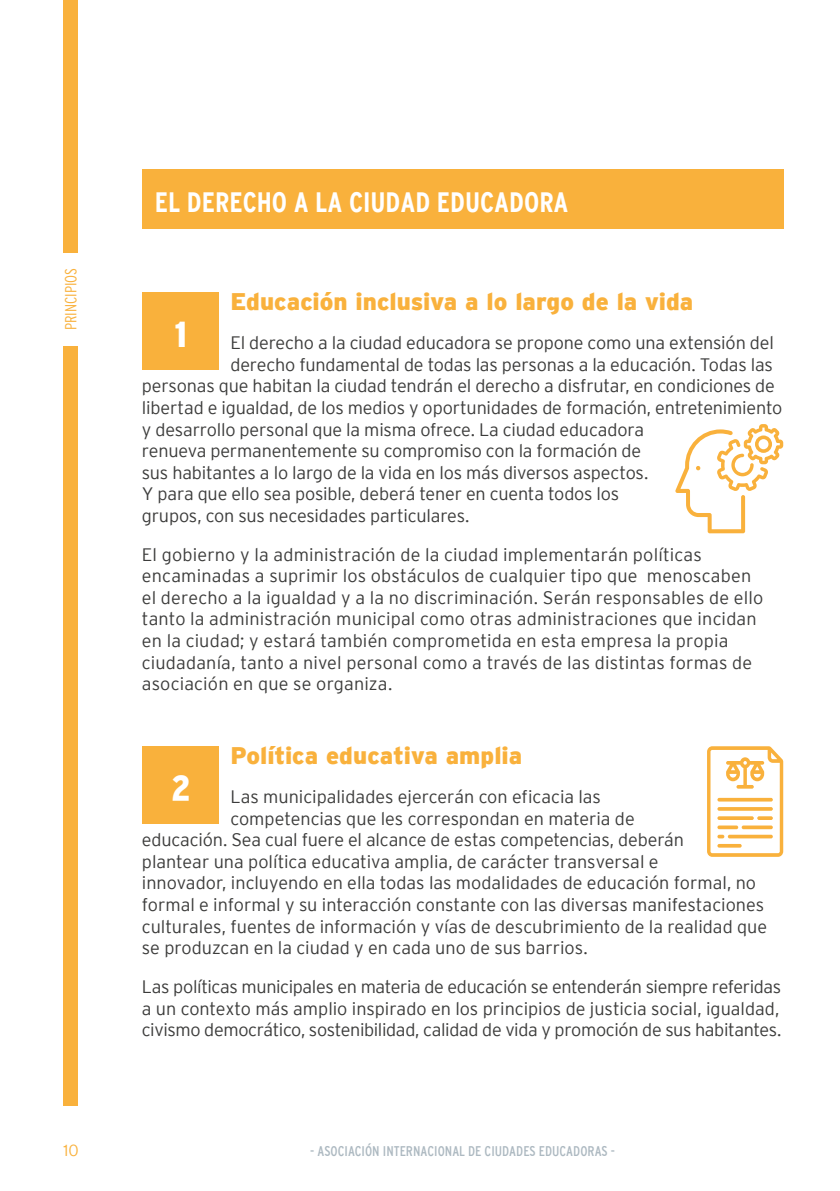
<style>
.page{position:relative;width:840px;height:1191px;background:#fff}
.page>*{position:absolute;margin:0;border:0;box-sizing:border-box;transform-origin:0 0}
.t1{font:900 condensed 36px "Interstate";color:#fff}
.t2{font:700 condensed 28px "Interstate";color:#fff}
.t3{font:900 24px "Interstate";color:#f9b13c}
.t4{font:300 18px/21.6px "Interstate";letter-spacing:-.005em;color:#3c3c3b}
.t5{font:300 condensed 16px "Interstate";color:#f9b13c}
.t6{font:300 16px "Interstate";color:#f9b13c}
.t7{font:condensed 14px "Interstate";color:#adb9c1}
</style>
<div class="page">
<div style="left:64px;top:346px;width:14px;height:760px;background:#f9b13c"></div>
<div style="left:64px;top:0;width:14px;height:252px;background:#f9b13c"></div>
<div style="left:142px;top:169px;width:640px;height:59px;background:#f9b13c"></div>
<div style="left:143px;top:292px;width:76px;height:78px;background:#f9b13c"></div>
<div style="left:143px;top:746px;width:76px;height:78px;background:#f9b13c"></div>
<svg style="left:675px;top:424px;width:107px;height:109px"></svg>
<svg style="left:707px;top:746px;width:75px;height:111px"></svg>
<p class="t5" style="left:62px;top:330px;width:64px;rotate:-90deg">PRINCIPIOS</p>
<h2 class="t2" style="left:155px;top:186px;width:415px">EL DERECHO A LA CIUDAD EDUCADORA</h2>
<h3 class="t3" style="left:230px;top:288px;width:464px">Educación inclusiva a lo largo de la vida</h3>
<p class="t4" style="left:230px;top:332px;width:544px">El derecho a la ciudad educadora se propone como una extensión del</p>
<p class="t4" style="left:230px;top:353px;width:543px">derecho fundamental de todas las personas a la educación. Todas las</p>
<p class="t4" style="left:142px;top:375px;width:634px">personas que habitan la ciudad tendrán el derecho a disfrutar, en condiciones de</p>
<p class="t4" style="left:142px;top:396px;width:641px">libertad e igualdad, de los medios y oportunidades de formación, entretenimiento</p>
<p class="t4" style="left:142px;top:418px;width:503px">y desarrollo personal que la misma ofrece. La ciudad educadora</p>
<p class="t4" style="left:142px;top:440px;width:500px">renueva permanentemente su compromiso con la formación de</p>
<p class="t4" style="left:142px;top:461px;width:507px">sus habitantes a lo largo de la vida en los más diversos aspectos.</p>
<p class="t4" style="left:142px;top:483px;width:478px">Y para que ello sea posible, deberá tener en cuenta todos los</p>
<p class="t4" style="left:142px;top:504px;width:329px">grupos, con sus necesidades particulares.</p>
<p class="t4" style="left:142px;top:543px;width:622px">El gobierno y la administración de la ciudad implementarán políticas encaminadas a suprimir los obstáculos de cualquier tipo que menoscaben el derecho a la igualdad y a la no discriminación. Serán responsables de ello tanto la administración municipal como otras administraciones que incidan en la ciudad; y estará también comprometida en esta empresa la propia ciudadanía, tanto a nivel personal como a través de las distintas formas de asociación en que se organiza.</p>
<h1 class="t1" style="left:175px;top:315px;width:13px">1</h1>
<h3 class="t3" style="left:230px;top:742px;width:293px">Política educativa amplia</h3>
<p class="t4" style="left:230px;top:785px;width:372px">Las municipalidades ejercerán con eficacia las</p>
<p class="t4" style="left:230px;top:807px;width:405px">competencias que les correspondan en materia de</p>
<p class="t4" style="left:142px;top:829px;width:543px">educación. Sea cual fuere el alcance de estas competencias, deberán</p>
<p class="t4" style="left:142px;top:850px;width:518px">plantear una política educativa amplia, de carácter transversal e</p>
<p class="t4" style="left:142px;top:872px;width:615px">innovador, incluyendo en ella todas las modalidades de educación formal, no</p>
<p class="t4" style="left:142px;top:893px;width:623px">formal e informal y su interacción constante con las diversas manifestaciones</p>
<p class="t4" style="left:142px;top:915px;width:626px">culturales, fuentes de información y vías de descubrimiento de la realidad que</p>
<p class="t4" style="left:142px;top:937px;width:447px">se produzcan en la ciudad y en cada uno de sus barrios.</p>
<p class="t4" style="left:142px;top:975px;width:640px;text-align:justify">Las políticas municipales en materia de educación se entenderán siempre referidas a un contexto más amplio inspirado en los principios de justicia social, igualdad, civismo democrático, sostenibilidad, calidad de vida y promoción de sus habitantes.</p>
<h1 class="t1" style="left:171px;top:769px;width:21px">2</h1>
<p class="t6" style="left:63px;top:1140px;width:17px">10</p>
<p class="t7" style="left:310px;top:1142px;width:306px">- ASOCIACIÓN INTERNACIONAL DE CIUDADES EDUCADORAS -</p>
</div>
